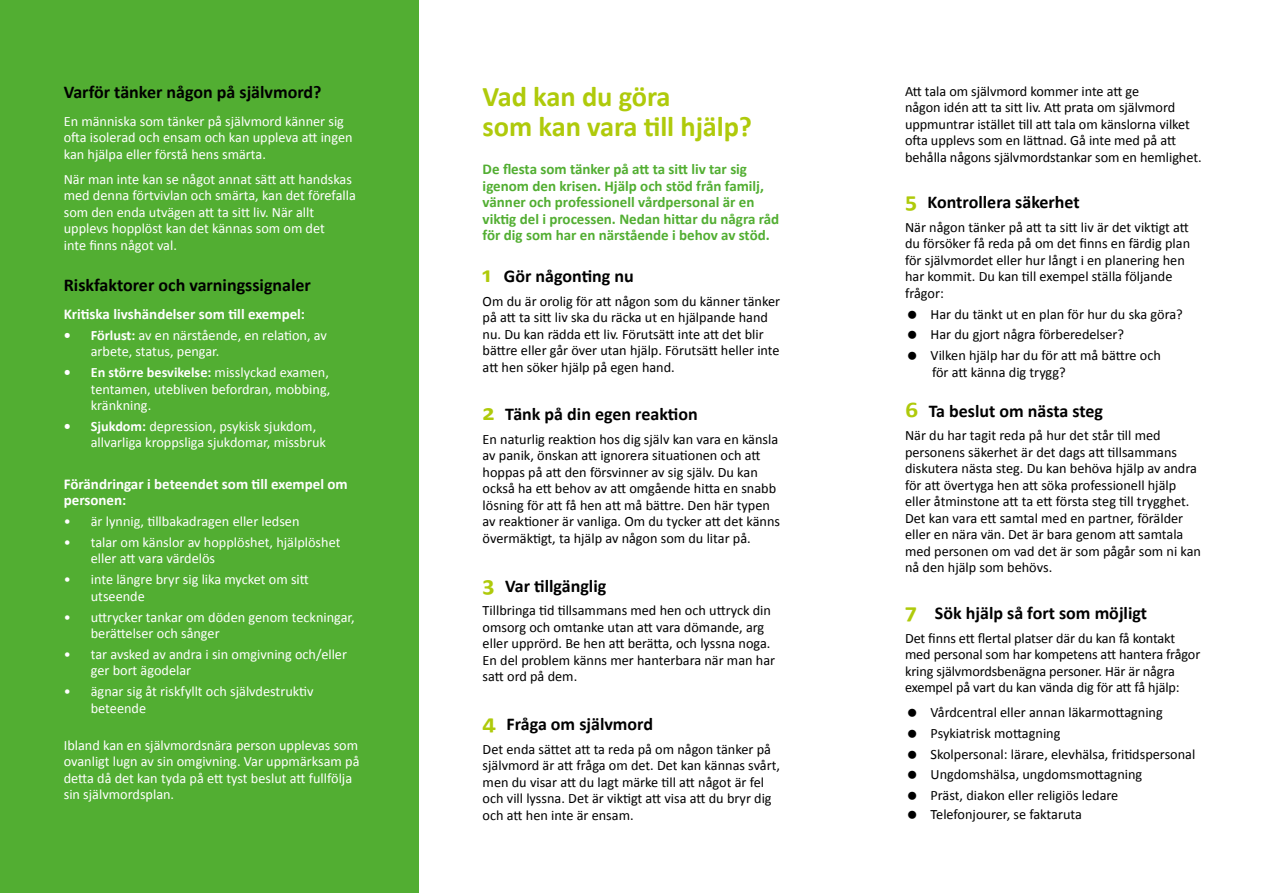
<style>
.page{position:relative;width:1263px;height:893px;background:#fff}
.page>*{position:absolute;margin:0;border:0;box-sizing:border-box;transform-origin:0 0}
.t1{font:700 28.5px/30px "Calibri";letter-spacing:-.005em;color:#afca0b}
.t2{font:700 18px "Calibri";color:#000}
.t3{font:700 15px/16.5px "Calibri";color:#52ae32}
.t4{font:700 15px/16.5px "Calibri";color:#fff}
.t5{font:14.25px/16.5px "Calibri";color:#000}
.t6{font:14.25px/16.5px "Calibri";color:#fff}
.s1{font-weight:700}
.s2{font-size:22.5px;color:#afca0b}
</style>
<div class="page">
<div style="left:0;top:0;width:418px;height:893px;background:#52ae32"></div>
<p class="t2" style="left:64px;top:81px;width:259px">Varför tänker någon på självmord?</p>
<p class="t6" style="left:64px;top:112px;width:290px">En människa som tänker på självmord känner sig ofta isolerad och ensam och kan uppleva att ingen kan hjälpa eller förstå hens smärta.</p>
<p class="t6" style="left:64px;top:170px;width:294px">När man inte kan se något annat sätt att handskas med denna förtvivlan och smärta, kan det förefalla som den enda utvägen att ta sitt liv. När allt upplevs hopplöst kan det kännas som om det<br>inte finns något val.</p>
<p class="t2" style="left:64px;top:274px;width:249px">Riskfaktorer och varningssignaler</p>
<p class="t4" style="left:64px;top:305px;width:243px">Kritiska livshändelser som till exempel:</p>
<p class="t6" style="left:91px;top:326px;width:238px;text-indent:-27px"><span class="s1">• Förlust:</span> av en närstående, en relation, av arbete, status, pengar.</p>
<p class="t6" style="left:91px;top:364px;width:241px;text-align:justify;text-indent:-27px"><span class="s1">• En större besvikelse:</span> misslyckad examen, tentamen, utebliven befordran, mobbing, kränkning.</p>
<p class="t6" style="left:91px;top:417px;width:237px;text-indent:-27px"><span class="s1">• Sjukdom:</span> depression, psykisk sjukdom, allvarliga kroppsliga sjukdomar, missbruk</p>
<p class="t4" style="left:64px;top:475px;width:285px">Förändringar i beteendet som till exempel om personen:</p>
<p class="t6" style="left:64px;top:513px;width:237px">• är lynnig, tillbakadragen eller ledsen</p>
<p class="t6" style="left:91px;top:533px;width:251px;text-indent:-27px">• talar om känslor av hopplöshet, hjälplöshet eller att vara värdelös</p>
<p class="t6" style="left:91px;top:571px;width:220px;text-indent:-27px">• inte längre bryr sig lika mycket om sitt utseende</p>
<p class="t6" style="left:91px;top:608px;width:266px;text-indent:-27px">• uttrycker tankar om döden genom teckningar, berättelser och sånger</p>
<p class="t6" style="left:91px;top:645px;width:258px;text-indent:-27px">• tar avsked av andra i sin omgivning och/eller ger bort ägodelar</p>
<p class="t6" style="left:91px;top:682px;width:224px;text-indent:-27px">• ägnar sig åt riskfyllt och självdestruktiv beteende</p>
<p class="t6" style="left:64px;top:736px;width:297px">Ibland kan en självmordsnära person upplevas som ovanligt lugn av sin omgivning. Var uppmärksam på detta då det kan tyda på ett tyst beslut att fullfölja sin självmordsplan.</p>
<h1 class="t1" style="left:483px;top:81px;width:271px">Vad kan du göra<br>som kan vara till hjälp?</h1>
<p class="t3" style="left:483px;top:160px;width:298px">De flesta som tänker på att ta sitt liv tar sig igenom den krisen. Hjälp och stöd från familj, vänner och professionell vårdpersonal är en viktig del i processen. Nedan hittar du några råd för dig som har en närstående i behov av stöd.</p>
<p class="t2" style="left:483px;top:265px;width:153px"><span class="s2">1</span> Gör någonting nu</p>
<p class="t5" style="left:483px;top:292px;width:299px">Om du är orolig för att någon som du känner tänker på att ta sitt liv ska du räcka ut en hjälpande hand nu. Du kan rädda ett liv. Förutsätt inte att det blir bättre eller går över utan hjälp. Förutsätt heller inte att hen söker hjälp på egen hand.</p>
<p class="t2" style="left:483px;top:403px;width:217px"><span class="s2">2</span> Tänk på din egen reaktion</p>
<p class="t5" style="left:483px;top:430px;width:299px">En naturlig reaktion hos dig själv kan vara en känsla av panik, önskan att ignorera situationen och att hoppas på att den försvinner av sig själv. Du kan också ha ett behov av att omgående hitta en snabb lösning för att få hen att må bättre. Den här typen av reaktioner är vanliga. Om du tycker att det känns övermäktigt, ta hjälp av någon som du litar på.</p>
<p class="t2" style="left:483px;top:574px;width:125px"><span class="s2">3</span> Var tillgänglig</p>
<p class="t5" style="left:483px;top:602px;width:294px">Tillbringa tid tillsammans med hen och uttryck din omsorg och omtanke utan att vara dömande, arg eller upprörd. Be hen att berätta, och lyssna noga.<br>En del problem känns mer hanterbara när man har satt ord på dem.</p>
<p class="t2" style="left:483px;top:713px;width:172px"><span class="s2">4</span> Fråga om självmord</p>
<p class="t5" style="left:483px;top:740px;width:299px">Det enda sättet att ta reda på om någon tänker på självmord är att fråga om det. Det kan kännas svårt, men du visar att du lagt märke till att något är fel och vill lyssna. Det är viktigt att visa att du bryr dig och att hen inte är ensam.</p>
<p class="t5" style="left:905px;top:82px;width:298px">Att tala om självmord kommer inte att ge<br>någon idén att ta sitt liv. Att prata om självmord uppmuntrar istället till att tala om känslorna vilket ofta upplevs som en lättnad. Gå inte med på att behålla någons självmordstankar som en hemlighet.</p>
<p class="t2" style="left:905px;top:191px;width:176px"><span class="s2">5</span> Kontrollera säkerhet</p>
<p class="t5" style="left:905px;top:218px;width:287px">När någon tänker på att ta sitt liv är det viktigt att du försöker få reda på om det finns en färdig plan för självmordet eller hur långt i en planering hen har kommit. Du kan till exempel ställa följande frågor:</p>
<p class="t5" style="left:930px;top:303px;width:254px;line-height:20.7px">Har du tänkt ut en plan för hur du ska göra?<br>Har du gjort några förberedelser?<br>Vilken hjälp har du för att må bättre och</p>
<p class="t5" style="left:932px;top:363px;width:135px">för att känna dig trygg?</p>
<p class="t2" style="left:905px;top:399px;width:199px"><span class="s2">6</span> Ta beslut om nästa steg</p>
<p class="t5" style="left:905px;top:427px;width:297px">När du har tagit reda på hur det står till med personens säkerhet är det dags att tillsammans diskutera nästa steg. Du kan behöva hjälp av andra för att övertyga hen att söka professionell hjälp eller åtminstone att ta ett första steg till trygghet.<br>Det kan vara ett samtal med en partner, förälder eller en nära vän. Det är bara genom att samtala med personen om vad det är som pågår som ni kan nå den hjälp som behövs.</p>
<p class="t2" style="left:905px;top:602px;width:243px"><span class="s2">7</span> Sök hjälp så fort som möjligt</p>
<p class="t5" style="left:905px;top:629px;width:297px">Det finns ett flertal platser där du kan få kontakt med personal som har kompetens att hantera frågor kring självmordsbenägna personer. Här är några exempel på vart du kan vända dig för att få hjälp:</p>
<p class="t5" style="left:930px;top:701px;width:266px;line-height:20.7px">Vårdcentral eller annan läkarmottagning Psykiatrisk mottagning<br>Skolpersonal: lärare, elevhälsa, fritidspersonal Ungdomshälsa, ungdomsmottagning<br>Präst, diakon eller religiös ledare</p>
<p class="t5" style="left:930px;top:806px;width:153px">Telefonjourer, se faktaruta</p>
</div>
